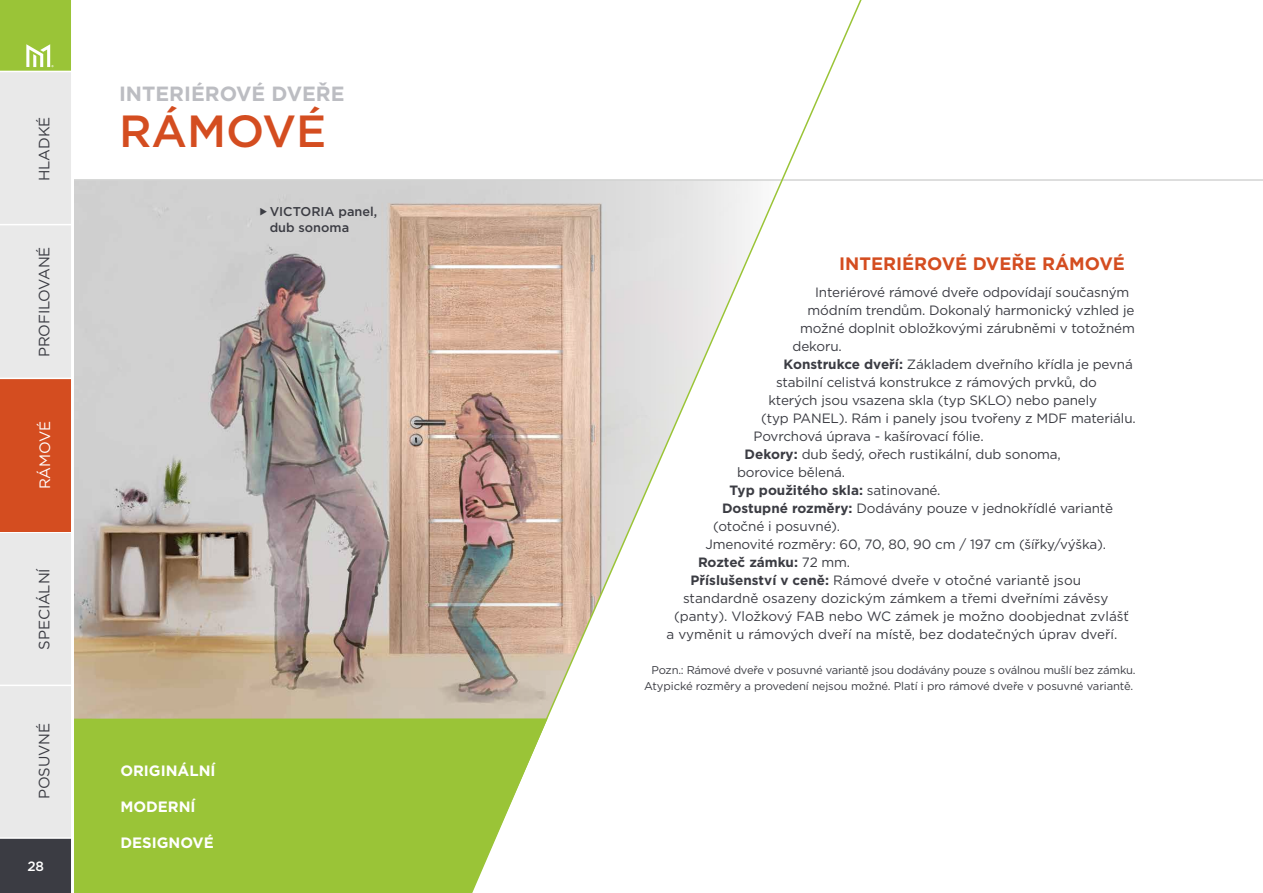
<style>
.page{position:relative;width:1263px;height:893px;background:#fff}
.page>*{position:absolute;margin:0;border:0;box-sizing:border-box;transform-origin:0 0}
.t1{font:500 45px "Gotham";color:#d44d20}
.t2{font:700 20.55px "Gotham";color:#bcbdc2}
.t3{font:700 18px "Gotham";color:#d44d20}
.t4{font:15px "Gotham";letter-spacing:-.01em;color:#3b3c43}
.t5{font:700 15px "Gotham";color:#fff}
.t6{font:15px "Gotham";letter-spacing:-.01em;color:#fff}
.t7{font:13.5px "Gotham";letter-spacing:-.01em;color:#3b3c43}
.t8{font:700 13.5px "Gotham";color:#3b3c43}
.t9{font:500 13.5px "Gotham";color:#fff}
.t10{font:500 12.75px/16.5px "Gotham";color:#3b3c43}
.t11{font:11.25px/16.5px "Gotham";letter-spacing:-.02em;color:#3b3c43;text-align:right}
.s1{font-weight:700}
.s2{font-weight:400}
</style>
<div class="page">
<div style="left:0;top:71px;width:71px;height:767px;background:#e9e9e9"></div>
<hr style="left:0;top:531px;width:84px;height:2px;background:#fff">
<div style="left:0;top:838px;width:71px;height:55px;background:#3b3c43"></div>
<div style="left:0;top:0;width:71px;height:71px;background:#9ac437"></div>
<div style="left:0;top:379px;width:71px;height:152px;background:#d44d20"></div>
<hr style="left:0;top:71px;width:84px;height:1px;background:#fff">
<hr style="left:0;top:224px;width:84px;height:1px;background:#fff">
<hr style="left:0;top:378px;width:84px;height:1px;background:#fff">
<hr style="left:0;top:685px;width:84px;height:1px;background:#fff">
<hr style="left:0;top:837px;width:72px;height:2px;background:#fff">
<svg style="left:26px;top:44px;width:28px;height:23px"></svg>
<img style="left:74px;top:181px;width:395px;height:537px">
<hr style="left:71px;top:179px;width:1192px;height:2px;background:#d3d4d3">
<svg style="left:469px;top:0;width:399px;height:720px"></svg>
<svg style="left:74px;top:718px;width:473px;height:175px;background:#a2c846"></svg>
<hr style="left:71px;top:0;width:3px;height:893px;background:#fff">
<svg style="left:260px;top:207px;width:20px;height:10px"></svg>
<p class="t4" style="left:35px;top:181px;width:66px;rotate:-90deg">HLADKÉ</p>
<h2 class="t2" style="left:119px;top:80px;width:227px">INTERIÉROVÉ DVEŘE</h2>
<h1 class="t1" style="left:119px;top:102px;width:209px">RÁMOVÉ</h1>
<p class="t10" style="left:270px;top:203px;width:109px">VICTORIA panel, dub sonoma</p>
<p class="t4" style="left:35px;top:357px;width:112px;rotate:-90deg">PROFILOVANÉ</p>
<h3 class="t3" style="left:839px;top:252px;width:287px">INTERIÉROVÉ DVEŘE RÁMOVÉ</h3>
<p class="t7" style="left:815px;top:284px;width:316px">Interiérové rámové dveře odpovídají současným</p>
<p class="t7" style="left:808px;top:302px;width:328px">módním trendům. Dokonalý harmonický vzhled je</p>
<p class="t7" style="left:800px;top:320px;width:336px">možné doplnit obložkovými zárubněmi v totožném</p>
<p class="t7" style="left:793px;top:338px;width:51px">dekoru.</p>
<p class="t7" style="left:783px;top:356px;width:351px"><span class="s1">Konstrukce dveří:</span> Základem dveřního křídla je pevná</p>
<p class="t7" style="left:776px;top:374px;width:322px">stabilní celistvá konstrukce z rámových prvků, do</p>
<p class="t7" style="left:768px;top:392px;width:330px">kterých jsou vsazena skla (typ SKLO) nebo panely</p>
<p class="t7" style="left:761px;top:410px;width:376px">(typ PANEL). Rám i panely jsou tvořeny z MDF materiálu.</p>
<p class="t7" style="left:753px;top:428px;width:232px">Povrchová úprava - kašírovací fólie.</p>
<p class="t7" style="left:744px;top:446px;width:318px"><span class="s1">Dekory:</span> dub šedý, ořech rustikální, dub sonoma,</p>
<p class="t7" style="left:737px;top:464px;width:110px">borovice bělená.</p>
<p class="t8" style="left:729px;top:482px;width:212px">Typ použitého skla: <span class="s2">satinované.</span></p>
<p class="t7" style="left:722px;top:500px;width:392px"><span class="s1">Dostupné rozměry:</span> Dodávány pouze v jednokřídlé variantě</p>
<p class="t7" style="left:713px;top:518px;width:129px">(otočné i posuvné).</p>
<p class="t7" style="left:705px;top:536px;width:402px">Jmenovité rozměry: 60, 70, 80, 90 cm / 197 cm (šířky/výška).</p>
<p class="t8" style="left:698px;top:554px;width:154px">Rozteč zámku: <span class="s2">72 mm.</span></p>
<p class="t7" style="left:690px;top:572px;width:392px"><span class="s1">Příslušenství v ceně:</span> Rámové dveře v otočné variantě jsou</p>
<p class="t7" style="left:683px;top:590px;width:427px">standardně osazeny dozickým zámkem a třemi dveřními závěsy</p>
<p class="t7" style="left:674px;top:608px;width:456px">(panty). Vložkový FAB nebo WC zámek je možno doobjednat zvlášť</p>
<p class="t7" style="left:666px;top:626px;width:452px">a vyměnit u rámových dveří na místě, bez dodatečných úprav dveří.</p>
<p class="t11" style="left:644px;top:661px;width:493px">Pozn.: Rámové dveře v posuvné variantě jsou dodávány pouze s oválnou mušlí bez zámku.<br>Atypické rozměry a provedení nejsou možné. Platí i pro rámové dveře v posuvné variantě.</p>
<p class="t6" style="left:35px;top:489px;width:70px;rotate:-90deg">RÁMOVÉ</p>
<p class="t4" style="left:35px;top:650px;width:83px;rotate:-90deg">SPECIÁLNÍ</p>
<p class="t4" style="left:35px;top:799px;width:77px;rotate:-90deg">POSUVNÉ</p>
<p class="t9" style="left:27px;top:857px;width:18px">28</p>
<p class="t5" style="left:120px;top:760px;width:97px">ORIGINÁLNÍ</p>
<p class="t5" style="left:120px;top:796px;width:77px">MODERNÍ</p>
<p class="t5" style="left:120px;top:832px;width:95px">DESIGNOVÉ</p>
</div>
